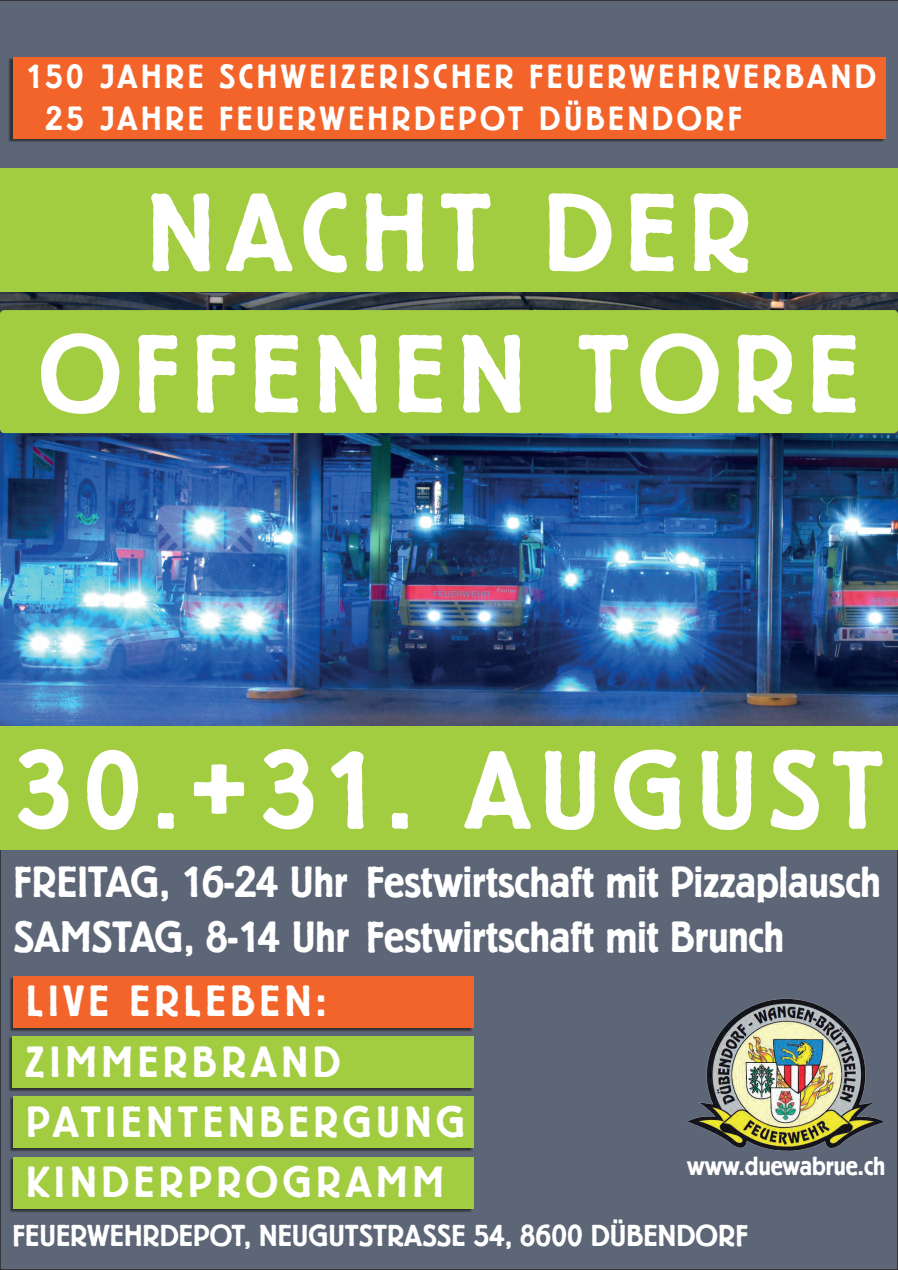
<style>
.page{position:relative;width:898px;height:1270px;background:#fff}
.page>*{position:absolute;margin:0;border:0;box-sizing:border-box;transform-origin:0 0}
.t1{font:115.5px/141.4px "Belfort Demi";letter-spacing:.1em;color:#fff;text-align:center}
.t2{font:45.5px/54.6px "Belfort Demi";color:#fff}
.t3{font:45.5px "Belfort Demi";letter-spacing:.1em;color:#fff}
.t4{font:35px/42px "Belfort Demi";letter-spacing:.1em;color:#fff}
.t5{font:31.5px "Belfort Demi";color:#fff}
.t6{font:27.3px "Belfort Demi";color:#fff}
</style>
<div class="page">
<div style="left:0;top:788px;width:898px;height:482px;background:#5d6677"></div>
<img style="left:0;top:292px;width:898px;height:434px">
<div style="left:0;top:726px;width:898px;height:123px;background:#a2cd40"></div>
<div style="left:9px;top:1097px;width:464px;height:55px;background:#231f20;opacity:.75"></div>
<div style="left:13px;top:1097px;width:461px;height:51px;background:#a2cd40"></div>
<div style="left:8px;top:1036px;width:465px;height:56px;background:#231f20;opacity:.75"></div>
<div style="left:13px;top:1036px;width:461px;height:52px;background:#a2cd40"></div>
<div style="left:9px;top:976px;width:464px;height:55px;background:#37383f"></div>
<div style="left:13px;top:976px;width:461px;height:52px;background:#f2642a"></div>
<div style="left:9px;top:1157px;width:464px;height:55px;background:#37383f"></div>
<div style="left:13px;top:1157px;width:461px;height:52px;background:#a2cd40"></div>
<div style="left:0;top:0;width:898px;height:169px;background:#5d6677"></div>
<div style="left:0;top:169px;width:898px;height:123px;background:#a2cd40"></div>
<div style="left:0;top:310px;width:898px;height:123px;background:#a2cd40;border-radius:4px"></div>
<div style="left:8px;top:57px;width:876px;height:86px;background:#231f20;opacity:.75"></div>
<div style="left:13px;top:57px;width:872px;height:82px;background:#f2642a"></div>
<img style="left:687px;top:998px;width:198px;height:153px">
<p class="t4" style="left:45px;top:56px;width:833px;text-indent:-19px">150 JAHRE SCHWEIZERISCHER FEUERWEHRVERBAND<br>25 JAHRE FEUERWEHRDEPOT DÜBENDORF</p>
<h1 class="t1" style="left:39px;top:164px;width:822px">NACHT DER<br>OFFENEN TORE</h1>
<h1 class="t1" style="left:14px;top:721px;width:870px">30.+31. AUGUST</h1>
<p class="t2" style="left:13px;top:856px;width:869px">FREITAG, 16-24 Uhr Festwirtschaft mit Pizzaplausch<br>SAMSTAG, 8-14 Uhr Festwirtschaft mit Brunch</p>
<p class="t3" style="left:26px;top:976px;width:302px">LIVE ERLEBEN:</p>
<p class="t3" style="left:25px;top:1036px;width:317px">ZIMMERBRAND</p>
<p class="t3" style="left:26px;top:1097px;width:440px">PATIENTENBERGUNG</p>
<p class="t6" style="left:687px;top:1151px;width:200px">www.duewabrue.ch</p>
<p class="t3" style="left:26px;top:1157px;width:419px">KINDERPROGRAMM</p>
<p class="t5" style="left:13px;top:1218px;width:737px">FEUERWEHRDEPOT, NEUGUTSTRASSE 54, 8600 DÜBENDORF</p>
</div>
